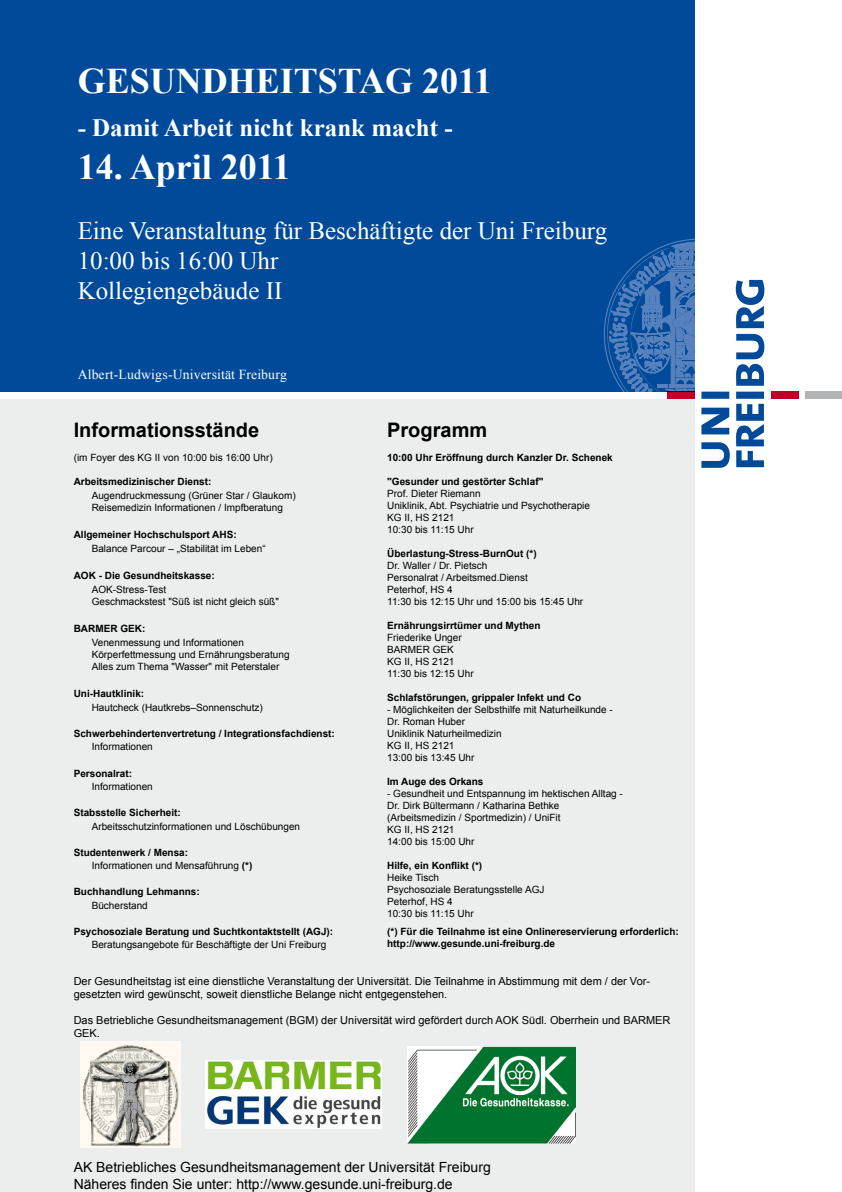
<style>
.page{position:relative;width:842px;height:1192px;background:#fff}
.page>*{position:absolute;margin:0;border:0;box-sizing:border-box;transform-origin:0 0}
.t1{font:700 36px "Times New Roman";color:#fff}
.t2{font:25px/30px "Times New Roman";color:#fff}
.t3{font:700 25px "Times New Roman";color:#fff}
.t4{font:700 20px "Arial";color:#000}
.t5{font:14px/16.8px "Arial";color:#000}
.t6{font:13.7px "Times New Roman";letter-spacing:.01em;color:#fff}
.t7{font:11px/13.2px "Arial";color:#000}
.t8{font:10px/12px "Arial";color:#000}
.t9{font:700 10px/12px "Arial";color:#000}
.s1{font-weight:700}
</style>
<div class="page">
<div style="left:0;top:0;width:695px;height:392px;background:#004a99"></div>
<div style="left:805px;top:392px;width:37px;height:7px;background:#b1b3b4"></div>
<svg style="left:736px;top:280px;width:28px;height:187px"></svg>
<svg style="left:603px;top:239px;width:127px;height:229px"></svg>
<div style="left:771px;top:392px;width:28px;height:7px;background:#c1002a"></div>
<div style="left:667px;top:392px;width:28px;height:7px;background:#c1002a"></div>
<div style="left:0;top:399px;width:695px;height:578px;background:#eceded"></div>
<div style="left:0;top:977px;width:695px;height:215px;background:#eceded"></div>
<img style="left:80px;top:1042px;width:100px;height:105px">
<img style="left:206px;top:1061px;width:175px;height:67px">
<img style="left:407px;top:1046px;width:169px;height:97px">
<h1 class="t1" style="left:78px;top:56px;width:416px">GESUNDHEITSTAG 2011</h1>
<h2 class="t3" style="left:78px;top:111px;width:376px">- Damit Arbeit nicht krank macht -</h2>
<h1 class="t1" style="left:78px;top:143px;width:215px">14. April 2011</h1>
<h2 class="t2" style="left:78px;top:216px;width:531px">Eine Veranstaltung für Beschäftigte der Uni Freiburg<br>10:00 bis 16:00 Uhr<br>Kollegiengebäude II</h2>
<h3 class="t6" style="left:78px;top:365px;width:211px">Albert-Ludwigs-Universität Freiburg</h3>
<h3 class="t4" style="left:74px;top:417px;width:187px">Informationsstände</h3>
<p class="t8" style="left:74px;top:452px;width:200px">(im Foyer des KG II von 10:00 bis 16:00 Uhr)</p>
<p class="t9" style="left:74px;top:476px;width:139px">Arbeitsmedizinischer Dienst:</p>
<p class="t8" style="left:92px;top:489px;width:205px">Augendruckmessung (Grüner Star / Glaukom)<br>Reisemedizin Informationen / Impfberatung</p>
<p class="t9" style="left:74px;top:529px;width:164px">Allgemeiner Hochschulsport AHS:</p>
<p class="t8" style="left:92px;top:542px;width:175px">Balance Parcour – „Stabilität im Leben“</p>
<p class="t9" style="left:74px;top:570px;width:143px">AOK - Die Gesundheitskasse:</p>
<p class="t8" style="left:92px;top:583px;width:189px">AOK-Stress-Test<br>Geschmackstest "Süß ist nicht gleich süß"</p>
<p class="t9" style="left:74px;top:623px;width:73px">BARMER GEK:</p>
<p class="t8" style="left:92px;top:636px;width:199px">Venenmessung und Informationen<br>Körperfettmessung und Ernährungsberatung<br>Alles zum Thema "Wasser" mit Peterstaler</p>
<p class="t9" style="left:74px;top:688px;width:72px">Uni-Hautklinik:</p>
<p class="t8" style="left:92px;top:701px;width:173px">Hautcheck (Hautkrebs–Sonnenschutz)</p>
<p class="t9" style="left:74px;top:728px;width:263px">Schwerbehindertenvertretung / Integrationsfachdienst:</p>
<p class="t8" style="left:92px;top:741px;width:63px">Informationen</p>
<p class="t9" style="left:74px;top:767px;width:60px">Personalrat:</p>
<p class="t8" style="left:92px;top:781px;width:63px">Informationen</p>
<p class="t9" style="left:74px;top:807px;width:109px">Stabsstelle Sicherheit:</p>
<p class="t8" style="left:92px;top:820px;width:210px">Arbeitsschutzinformationen und Löschübungen</p>
<p class="t8" style="left:92px;top:846px;width:162px;line-height:13.4px;text-indent:-18px"><span class="s1">Studentenwerk / Mensa:<br></span>Informationen und Mensaführung <span class="s1">(*)</span></p>
<p class="t9" style="left:74px;top:886px;width:128px">Buchhandlung Lehmanns:</p>
<p class="t8" style="left:92px;top:899px;width:58px">Bücherstand</p>
<p class="t9" style="left:74px;top:926px;width:261px">Psychosoziale Beratung und Suchtkontaktstellt (AGJ):</p>
<p class="t8" style="left:92px;top:939px;width:236px">Beratungsangebote für Beschäftigte der Uni Freiburg</p>
<h3 class="t4" style="left:387px;top:417px;width:102px">Programm</h3>
<p class="t9" style="left:387px;top:452px;width:227px">10:00 Uhr Eröffnung durch Kanzler Dr. Schenek</p>
<p class="t9" style="left:387px;top:476px;width:158px">"Gesunder und gestörter Schlaf"</p>
<p class="t8" style="left:387px;top:488px;width:204px">Prof. Dieter Riemann<br>Uniklinik, Abt. Psychiatrie und Psychotherapie<br>KG II, HS 2121<br>10:30 bis 11:15 Uhr</p>
<p class="t9" style="left:387px;top:548px;width:151px">Überlastung-Stress-BurnOut (*)</p>
<p class="t8" style="left:387px;top:560px;width:198px">Dr. Waller / Dr. Pietsch<br>Personalrat / Arbeitsmed.Dienst<br>Peterhof, HS 4<br>11:30 bis 12:15 Uhr und 15:00 bis 15:45 Uhr</p>
<p class="t9" style="left:387px;top:620px;width:155px">Ernährungsirrtümer und Mythen</p>
<p class="t8" style="left:387px;top:632px;width:88px">Friederike Unger<br>BARMER GEK<br>KG II, HS 2121<br>11:30 bis 12:15 Uhr</p>
<p class="t9" style="left:387px;top:692px;width:195px">Schlafstörungen, grippaler Infekt und Co</p>
<p class="t8" style="left:387px;top:704px;width:227px">- Möglichkeiten der Selbsthilfe mit Naturheilkunde -<br>Dr. Roman Huber<br>Uniklinik Naturheilmedizin<br>KG II, HS 2121<br>13:00 bis 13:45 Uhr</p>
<p class="t9" style="left:387px;top:776px;width:98px">Im Auge des Orkans</p>
<p class="t8" style="left:387px;top:788px;width:237px">- Gesundheit und Entspannung im hektischen Alltag - Dr. Dirk Bültermann / Katharina Bethke (Arbeitsmedizin / Sportmedizin) / UniFit<br>KG II, HS 2121<br>14:00 bis 15:00 Uhr</p>
<p class="t9" style="left:387px;top:860px;width:97px">Hilfe, ein Konflikt (*)</p>
<p class="t8" style="left:387px;top:872px;width:159px">Heike Tisch<br>Psychosoziale Beratungsstelle AGJ<br>Peterhof, HS 4<br>10:30 bis 11:15 Uhr</p>
<p class="t9" style="left:387px;top:926px;width:293px">(*) Für die Teilnahme ist eine Onlinereservierung erforderlich: http://www.gesunde.uni-freiburg.de</p>
<p class="t7" style="left:74px;top:974px;width:578px">Der Gesundheitstag ist eine dienstliche Veranstaltung der Universität. Die Teilnahme in Abstimmung mit dem / der Vor&shy;gesetzten wird gewünscht, soweit dienstliche Belange nicht entgegenstehen.</p>
<p class="t7" style="left:74px;top:1014px;width:598px">Das Betriebliche Gesundheitsmanagement (BGM) der Universität wird gefördert durch AOK Südl. Oberrhein und BARMER<br>GEK.</p>
<h3 class="t5" style="left:74px;top:1159px;width:419px">AK Betriebliches Gesundheitsmanagement der Universität Freiburg<br>Näheres finden Sie unter: http://www.gesunde.uni-freiburg.de</h3>
</div>
